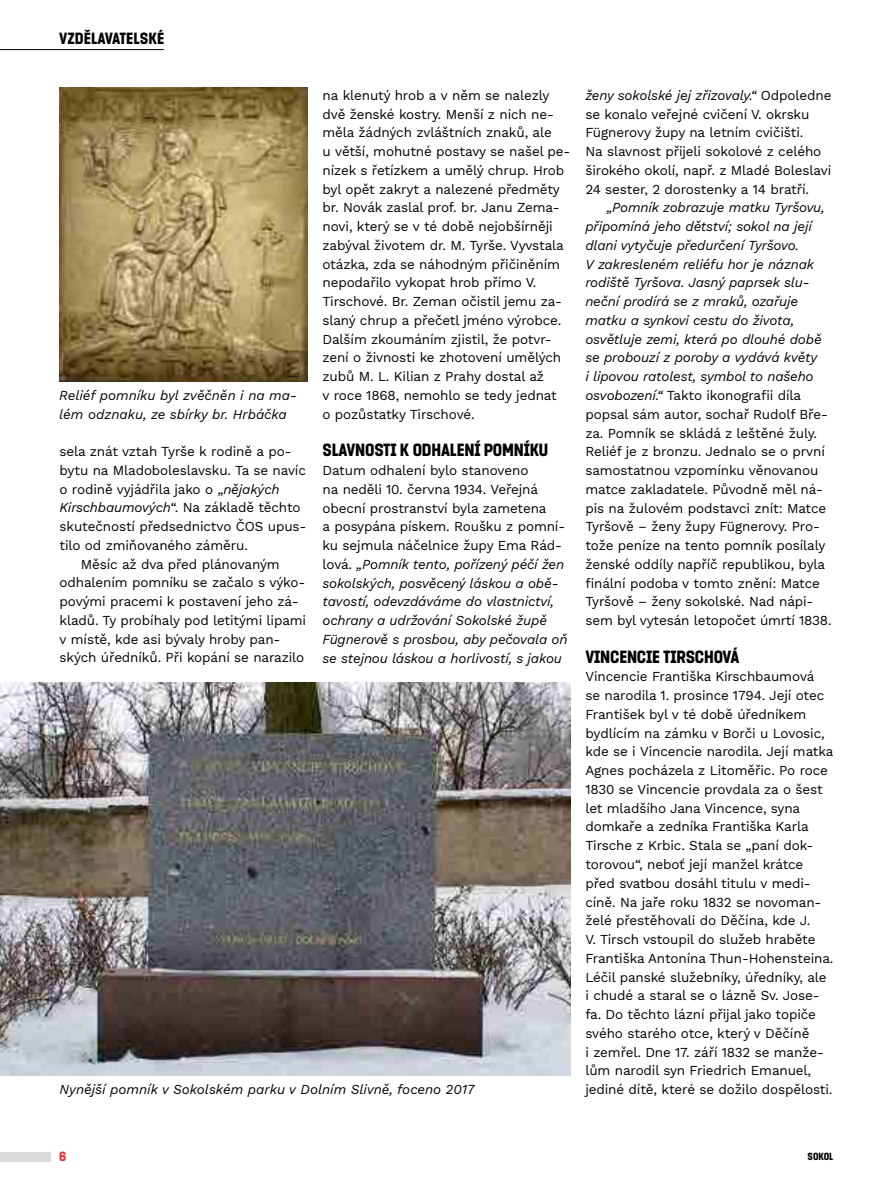
<style>
.page{position:relative;width:893px;height:1187px;background:#fff}
.page>*{position:absolute;margin:0;border:0;box-sizing:border-box;transform-origin:0 0}
.t1{font:18px "Sokol Tyrs";letter-spacing:-.01em;color:#000}
.t2{font:16.5px "Sokol Tyrs";color:#000}
.t3{font:13.5px/18.8px "Work Sans";letter-spacing:-.01em;color:#000}
.t4{font:italic 13.5px/18.8px "Work Sans";letter-spacing:-.01em;color:#000}
.t5{font:13.5px "Sokol Tyrs";color:#ee3135}
.t6{font:10.5px "Sokol Tyrs";color:#000}
.s1{font-style:italic}
.s2{font-style:normal}
</style>
<div class="page">
<div style="left:0;top:1151px;width:51px;height:10px;background:#d7d9da"></div>
<hr style="left:0;top:49px;width:164px;height:1px;background:#000">
<img style="left:59px;top:87px;width:249px;height:294px">
<img style="left:0;top:682px;width:570px;height:393px">
<p class="t2" style="left:59px;top:29px;width:107px">VZDĚLAVATELSKÉ</p>
<p class="t4" style="left:59px;top:385px;width:239px">Reliéf pomníku byl zvěčněn i na ma&shy;lém odznaku, ze sbírky br. Hrbáčka</p>
<p class="t3" style="left:60px;top:441px;width:234px">sela znát vztah Tyrše k rodině a po-</p>
<p class="t3" style="left:60px;top:460px;width:248px">bytu na Mladoboleslavsku. Ta se navíc</p>
<p class="t3" style="left:60px;top:479px;width:222px">o rodině vyjádřila jako o „<span class="s1">nějakých</span></p>
<p class="t3" style="left:60px;top:498px;width:243px"><span class="s1">Kirschbaumových</span>“. Na základě těchto</p>
<p class="t3" style="left:60px;top:516px;width:248px">skutečností předsednictvo ČOS upus-</p>
<p class="t3" style="left:60px;top:535px;width:190px">tilo od zmiňovaného záměru.</p>
<p class="t3" style="left:81px;top:554px;width:200px">Měsíc až dva před plánovaným</p>
<p class="t3" style="left:60px;top:573px;width:247px">odhalením pomníku se začalo s výko-</p>
<p class="t3" style="left:60px;top:591px;width:241px">povými pracemi k postavení jeho zá-</p>
<p class="t3" style="left:60px;top:610px;width:248px">kladů. Ty probíhaly pod letitými lipami</p>
<p class="t3" style="left:60px;top:629px;width:222px">v místě, kde asi bývaly hroby pan-</p>
<p class="t3" style="left:60px;top:648px;width:246px">ských úředníků. Při kopání se narazilo</p>
<p class="t3" style="left:322px;top:85px;width:250px">na klenutý hrob a v něm se nalezly dvě ženské kostry. Menší z nich ne&shy;měla žádných zvláštních znaků, ale<br>u větší, mohutné postavy se našel pe&shy;nízek s řetízkem a umělý chrup. Hrob byl opět zakryt a nalezené předměty br. Novák zaslal prof. br. Janu Zema&shy;novi, který se v té době nejobšírněji zabýval životem dr. M. Tyrše. Vyvstala otázka, zda se náhodným přičiněním nepodařilo vykopat hrob přímo V.<br>Tirschové. Br. Zeman očistil jemu za&shy;slaný chrup a přečetl jméno výrobce.<br>Dalším zkoumáním zjistil, že potvr&shy;zení o živnosti ke zhotovení umělých zubů M. L. Kilian z Prahy dostal až<br>v roce 1868, nemohlo se tedy jednat<br>o pozůstatky Tirschové.</p>
<h1 class="t1" style="left:322px;top:440px;width:227px">SLAVNOSTI K ODHALENÍ POMNÍKU</h1>
<p class="t4" style="left:322px;top:460px;width:247px"><span class="s2">Datum odhalení bylo stanoveno<br>na neděli 10. června 1934. Veřejná obecní prostranství byla zametena<br>a posypána pískem. Roušku z pomní&shy;ku sejmula náčelnice župy Ema Rád&shy;lová.</span> „Pomník tento, pořízený péčí žen sokolských, posvěcený láskou a obě&shy;tavostí, odevzdáváme do vlastnictví, ochrany a udržování Sokolské župě Fügnerově s prosbou, aby pečovala oň se stejnou láskou a horlivostí, s jakou</p>
<p class="t4" style="left:60px;top:1079px;width:416px">Nynější pomník v Sokolském parku v Dolním Slivně, foceno 2017</p>
<p class="t3" style="left:585px;top:85px;width:248px"><span class="s1">ženy sokolské jej zřizovaly.“</span> Odpoledne se konalo veřejné cvičení V. okrsku Fügnerovy župy na letním cvičišti.<br>Na slavnost přijeli sokolové z celého širokého okolí, např. z Mladé Boleslavi 24 sester, 2 dorostenky a 14 bratří.</p>
<p class="t3" style="left:585px;top:198px;width:248px;text-indent:21px"><span class="s1">„Pomník zobrazuje matku Tyršovu, připomíná jeho dětství; sokol na její dlani vytyčuje předurčení Tyršovo.<br>V zakresleném reliéfu hor je náznak rodiště Tyršova. Jasný paprsek slu&shy;neční prodírá se z mraků, ozařuje matku a synkovi cestu do života, osvětluje zemi, která po dlouhé době se probouzí z poroby a vydává květy<br>i lipovou ratolest, symbol to našeho osvobození.“</span> Takto ikonografii díla popsal sám autor, sochař Rudolf Bře&shy;za. Pomník se skládá z leštěné žuly.<br>Reliéf je z bronzu. Jednalo se o první samostatnou vzpomínku věnovanou matce zakladatele. Původně měl ná&shy;pis na žulovém podstavci znít: Matce Tyršově – ženy župy Fügnerovy. Pro&shy;tože peníze na tento pomník posílaly ženské oddíly napříč republikou, byla finální podoba v tomto znění: Matce Tyršově – ženy sokolské. Nad nápi&shy;sem byl vytesán letopočet úmrtí 1838.</p>
<h1 class="t1" style="left:585px;top:646px;width:155px">VINCENCIE TIRSCHOVÁ</h1>
<p class="t3" style="left:585px;top:666px;width:250px">Vincencie Františka Kirschbaumová<br>se narodila 1. prosince 1794. Její otec František byl v té době úředníkem bydlícím na zámku v Borči u Lovosic, kde se i Vincencie narodila. Její matka Agnes pocházela z Litoměřic. Po roce 1830 se Vincencie provdala za o šest let mladšího Jana Vincence, syna domkaře a zedníka Františka Karla Tirsche z Krbic. Stala se „paní dok&shy;torovou“, neboť její manžel krátce před svatbou dosáhl titulu v medi&shy;cíně. Na jaře roku 1832 se novoman&shy;želé přestěhovali do Děčína, kde J.<br>V. Tirsch vstoupil do služeb hraběte Františka Antonína Thun-Hohensteina.<br>Léčil panské služebníky, úředníky, ale i chudé a staral se o lázně Sv. Jose&shy;fa. Do těchto lázní přijal jako topiče svého starého otce, který v Děčíně<br>i zemřel. Dne 17. září 1832 se manže&shy;lům narodil syn Friedrich Emanuel, jediné dítě, které se dožilo dospělosti.</p>
<p class="t5" style="left:59px;top:1148px;width:9px">6</p>
<p class="t6" style="left:808px;top:1150px;width:27px">SOKOL</p>
</div>
